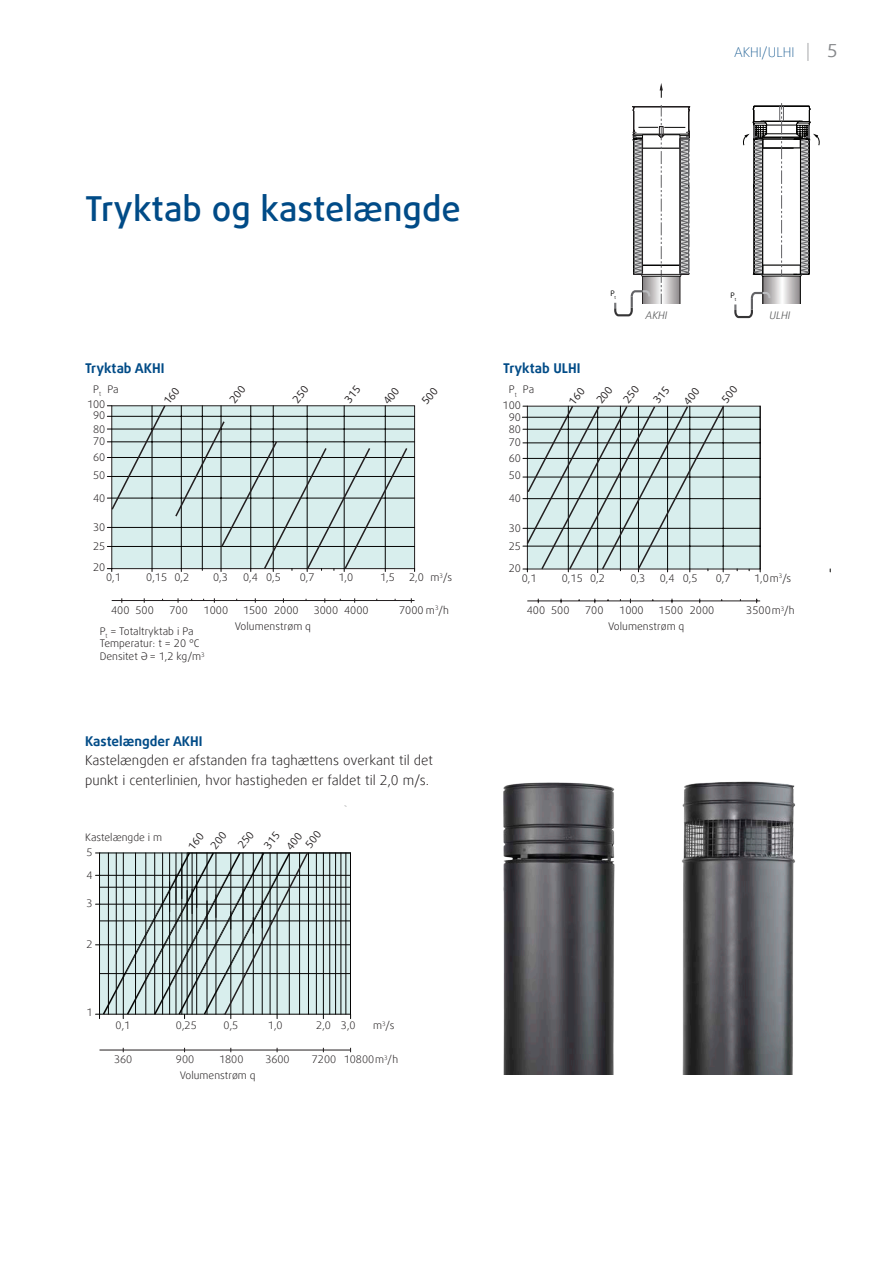
<style>
.page{position:relative;width:893px;height:1263px;background:#fff}
.page>*{position:absolute;margin:0;border:0;box-sizing:border-box;transform-origin:0 0}
.Indersider_overskrif{font:500 34.5px "Daxline Offc Pro";color:#004b87}
.Brød{font:300 13.5px/19.5px "Daxline Offc Pro";color:#231f20}
.Mellemrubrik{font:700 13.5px "Daxline Offc Pro";color:#004b87}
.t1{font:100 13.5px "Daxline Offc Pro";color:#004b87}
.t2{font:300 10.5px/12.6px "Daxline Offc Pro";color:#231f20}
.t3{font:10.5px/17px "Daxline Offc Pro";color:#231f20}
.Billedtekst{font:italic 300 10.5px "Daxline Offc Pro";color:#4b4c4d}
.t4{font:7.5px "Daxline Offc Pro";color:#050504}
.s1{font-size:18px;color:#86888b}
.s2{font-weight:400;font-size:18px;color:#86888b}
</style>
<div class="page">
<svg style="left:614px;top:83px;width:77px;height:234px"></svg>
<svg style="left:734px;top:103px;width:86px;height:216px"></svg>
<hr style="left:112px;top:416px;width:303px;height:1px;background:#050504">
<hr style="left:112px;top:429px;width:303px;height:1px;background:#050504">
<hr style="left:112px;top:442px;width:303px;height:1px;background:#050504">
<hr style="left:112px;top:457px;width:303px;height:1px;background:#050504">
<hr style="left:112px;top:476px;width:303px;height:1px;background:#050504">
<hr style="left:112px;top:498px;width:303px;height:1px;background:#050504">
<hr style="left:112px;top:527px;width:303px;height:1px;background:#050504">
<hr style="left:112px;top:546px;width:303px;height:1px;background:#050504">
<hr style="left:112px;top:600px;width:303px;height:1px;background:#231f20">
<svg style="left:110px;top:405px;width:299px;height:166px;background:#c1d4d3"></svg>
<div style="left:527px;top:406px;width:233px;height:163px;background:#d8eeed"></div>
<hr style="left:527px;top:417px;width:233px;height:1px;background:#050504">
<hr style="left:527px;top:429px;width:233px;height:1px;background:#050504">
<hr style="left:527px;top:443px;width:233px;height:1px;background:#050504">
<hr style="left:527px;top:458px;width:233px;height:1px;background:#050504">
<hr style="left:527px;top:477px;width:233px;height:1px;background:#050504">
<hr style="left:527px;top:498px;width:233px;height:1px;background:#050504">
<hr style="left:527px;top:528px;width:233px;height:1px;background:#050504">
<hr style="left:527px;top:546px;width:233px;height:1px;background:#050504">
<hr style="left:760px;top:406px;width:1px;height:163px;background:#050504">
<hr style="left:527px;top:601px;width:233px;height:1px;background:#231f20">
<svg style="left:309px;top:854px;width:41px;height:160px;background:#cadedd"></svg>
<hr style="left:100px;top:944px;width:250px;height:1px;background:#050504">
<hr style="left:350px;top:853px;width:1px;height:161px;background:#050504">
<hr style="left:346px;top:853px;width:1px;height:161px;background:#050504">
<hr style="left:341px;top:853px;width:1px;height:161px;background:#050504">
<hr style="left:335px;top:853px;width:1px;height:161px;background:#050504">
<hr style="left:329px;top:853px;width:1px;height:161px;background:#050504">
<hr style="left:323px;top:853px;width:1px;height:161px;background:#050504">
<hr style="left:316px;top:853px;width:1px;height:161px;background:#050504">
<hr style="left:100px;top:852px;width:250px;height:1px;background:#050504">
<hr style="left:100px;top:973px;width:250px;height:1px;background:#050504">
<hr style="left:100px;top:1014px;width:250px;height:1px;background:#050504">
<hr style="left:188px;top:853px;width:162px;height:1px;background:#050504">
<hr style="left:100px;top:875px;width:250px;height:1px;background:#050504">
<hr style="left:100px;top:887px;width:250px;height:1px;background:#050504">
<hr style="left:270px;top:921px;width:80px;height:1px;background:#050504">
<hr style="left:100px;top:904px;width:250px;height:1px;background:#050504">
<hr style="left:99px;top:1050px;width:252px;height:1px;background:#231f20">
<svg style="left:96px;top:852px;width:213px;height:167px;background:#afc0bf"></svg>
<img style="left:503px;top:781px;width:292px;height:293px">
<svg style="left:522px;top:405px;width:216px;height:168px"></svg>
<p class="t1" style="left:734px;top:44px;width:105px">AKHI/ULHI <span class="s1">|</span> <span class="s2">5</span></p>
<p class="Indersider_overskrif" style="left:85px;top:185px;width:377px">Tryktab og kastelængde</p>
<p class="Mellemrubrik" style="left:85px;top:359px;width:81px">Tryktab AKHI</p>
<p class="Mellemrubrik" style="left:503px;top:359px;width:79px">Tryktab ULHI</p>
<p class="t2" style="left:93px;top:383px;width:27px">P<sub>t</sub> Pa</p>
<p class="t2" style="left:509px;top:383px;width:27px">P<sub>t</sub> Pa</p>
<p class="t2" style="left:87px;top:398px;width:20px">100</p>
<p class="t2" style="left:93px;top:423px;width:14px;line-height:11.9px">80<br>70</p>
<p class="t2" style="left:93px;top:449px;width:14px;line-height:17.4px">60<br>50</p>
<p class="t2" style="left:93px;top:409px;width:14px">90</p>
<p class="t2" style="left:503px;top:399px;width:20px">100</p>
<p class="t2" style="left:509px;top:423px;width:14px">80<br>70</p>
<p class="t2" style="left:509px;top:450px;width:14px;line-height:17.1px">60<br>50</p>
<p class="t2" style="left:509px;top:411px;width:14px">90</p>
<p class="t4" style="left:610px;top:289px;width:7px">P<sub>t</sub></p>
<p class="t4" style="left:730px;top:290px;width:7px">P<sub>t</sub></p>
<p class="Billedtekst" style="left:645px;top:308px;width:23px">AKHI</p>
<p class="Billedtekst" style="left:770px;top:308px;width:22px">ULHI</p>
<p class="t2" style="left:93px;top:492px;width:14px">40</p>
<p class="t2" style="left:93px;top:518px;width:14px;line-height:18.9px">30<br>25</p>
<p class="t2" style="left:93px;top:561px;width:14px">20</p>
<p class="t2" style="left:106px;top:571px;width:16px">0,1</p>
<p class="t2" style="left:146px;top:571px;width:45px">0,15 0,2</p>
<p class="t2" style="left:213px;top:571px;width:16px">0,3</p>
<p class="t2" style="left:243px;top:571px;width:39px">0,4 0,5</p>
<p class="t2" style="left:300px;top:571px;width:16px">0,7</p>
<p class="t2" style="left:338px;top:571px;width:16px">1,0</p>
<p class="t2" style="left:380px;top:571px;width:16px">1,5</p>
<p class="t2" style="left:409px;top:571px;width:16px">2,0</p>
<p class="t2" style="left:431px;top:571px;width:23px">m<sup>3</sup>/s</p>
<p class="t2" style="left:111px;top:604px;width:20px">400</p>
<p class="t2" style="left:169px;top:604px;width:20px">700</p>
<p class="t2" style="left:204px;top:604px;width:26px">1000</p>
<p class="t2" style="left:243px;top:604px;width:57px">1500 2000</p>
<p class="t2" style="left:314px;top:604px;width:56px">3000 4000</p>
<p class="t2" style="left:399px;top:604px;width:51px">7000 m<sup>3</sup>/h</p>
<p class="t2" style="left:100px;top:625px;width:106px">P<sub>t</sub> = Totaltryktab i Pa<br>Temperatur: t = 20 °C<br>Densitet = 1,2 kg/m<sup>3</sup></p>
<p class="t2" style="left:135px;top:604px;width:20px">500</p>
<p class="t2" style="left:235px;top:619px;width:78px">Volumenstrøm q</p>
<p class="Mellemrubrik" style="left:85px;top:732px;width:119px">Kastelængder AKHI</p>
<p class="Brød" style="left:85px;top:750px;width:350px">Kastelængden er afstanden fra taghættens overkant til det punkt i centerlinien, hvor hastigheden er faldet til 2,0 m/s.</p>
<p class="t2" style="left:85px;top:831px;width:78px">Kastelængde i m</p>
<p class="t3" style="left:193px;top:831px;width:20px;text-indent:-15px;rotate:-51deg">160<br>200</p>
<p class="t3" style="left:242px;top:828px;width:20px;line-height:20.5px;text-indent:-16px;rotate:-51deg">250<br>315</p>
<p class="t3" style="left:292px;top:834px;width:20px;line-height:13.4px;text-indent:-14px;rotate:-51deg">400<br>500</p>
<p class="t2" style="left:86px;top:846px;width:8px">5</p>
<p class="t2" style="left:86px;top:869px;width:8px">4</p>
<p class="t2" style="left:86px;top:897px;width:8px">3</p>
<p class="t2" style="left:86px;top:938px;width:8px">2</p>
<p class="t2" style="left:86px;top:1006px;width:8px">1</p>
<p class="t2" style="left:116px;top:1019px;width:16px">0,1</p>
<p class="t2" style="left:176px;top:1019px;width:22px">0,25</p>
<p class="t2" style="left:224px;top:1019px;width:16px">0,5</p>
<p class="t2" style="left:268px;top:1019px;width:16px">1,0</p>
<p class="t2" style="left:316px;top:1019px;width:41px">2,0 3,0</p>
<p class="t2" style="left:373px;top:1019px;width:23px">m<sup>3</sup>/s</p>
<p class="t2" style="left:114px;top:1053px;width:20px">360</p>
<p class="t2" style="left:176px;top:1053px;width:20px">900</p>
<p class="t2" style="left:219px;top:1053px;width:26px">1800</p>
<p class="t2" style="left:265px;top:1053px;width:26px">3600</p>
<p class="t2" style="left:312px;top:1053px;width:88px">7200 10800m<sup>3</sup>/h</p>
<p class="t2" style="left:180px;top:1069px;width:77px">Volumenstrøm q</p>
<p class="t2" style="left:509px;top:492px;width:14px">40</p>
<p class="t2" style="left:509px;top:519px;width:14px;line-height:17.7px">30<br>25</p>
<p class="t2" style="left:509px;top:562px;width:14px">20</p>
<p class="t2" style="left:522px;top:572px;width:16px">0,1</p>
<p class="t2" style="left:562px;top:572px;width:45px">0,15 0,2</p>
<p class="t2" style="left:630px;top:572px;width:16px">0,3</p>
<p class="t2" style="left:660px;top:572px;width:39px">0,4 0,5</p>
<p class="t2" style="left:716px;top:572px;width:16px">0,7</p>
<p class="t2" style="left:754px;top:572px;width:39px">1,0m<sup>3</sup>/s</p>
<p class="t2" style="left:527px;top:604px;width:20px">400</p>
<p class="t2" style="left:585px;top:604px;width:20px">700</p>
<p class="t2" style="left:619px;top:604px;width:26px">1000</p>
<p class="t2" style="left:659px;top:604px;width:57px">1500 2000</p>
<p class="t2" style="left:746px;top:604px;width:50px">3500m<sup>3</sup>/h</p>
<p class="t2" style="left:608px;top:620px;width:78px">Volumenstrøm q</p>
<p class="t2" style="left:551px;top:604px;width:20px">500</p>
</div>
